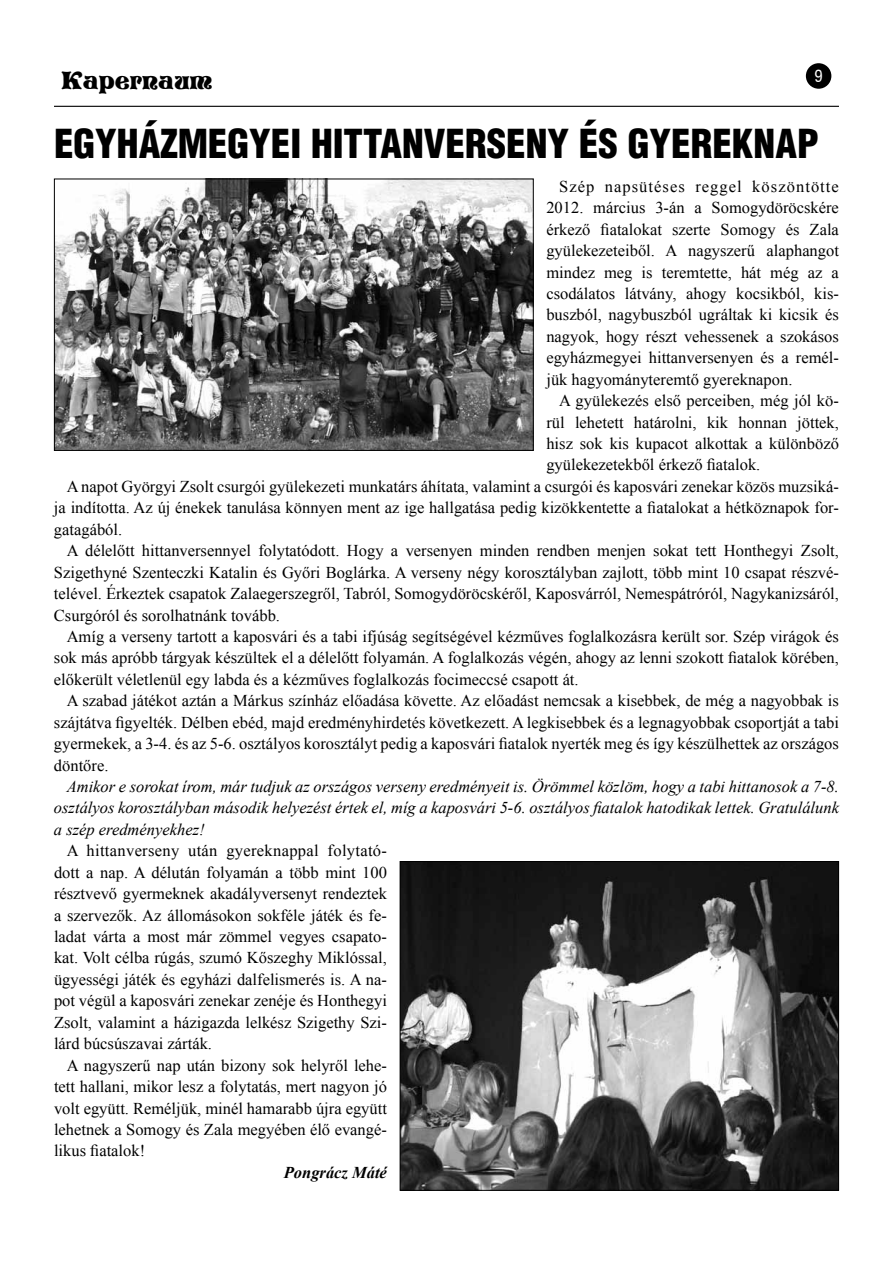
<style>
.page{position:relative;width:893px;height:1263px;background:#fff}
.page>*{position:absolute;margin:0;border:0;box-sizing:border-box;transform-origin:0 0}
.t1{font:900 39px "Switzerland Cond";color:#000}
.t2{font:24px "Vivian";color:#000}
.t3{font:16.5px/21.5px "Times New Roman";color:#000;text-align:justify}
.t4{font:italic 16.5px/21.5px "Times New Roman";color:#000;text-align:justify}
.t5{font:italic 700 16.5px "Times New Roman";color:#000}
.t6{font:16.5px "Switzerland Condensed";color:#fff}
</style>
<div class="page">
<div style="left:806px;top:63px;width:25px;height:26px;background:#000;border-radius:50%"></div>
<hr style="left:54px;top:106px;width:785px;height:1px;background:#000">
<img style="left:56px;top:181px;width:476px;height:268px">
<div style="left:54px;top:179px;width:480px;height:272px;border:1px solid #000"></div>
<img style="left:402px;top:863px;width:435px;height:326px">
<div style="left:400px;top:861px;width:439px;height:330px;border:1px solid #000"></div>
<h2 class="t2" style="left:62px;top:64px;width:153px">Kapernaum</h2>
<p class="t6" style="left:814px;top:66px;width:10px">9</p>
<h1 class="t1" style="left:54px;top:119px;width:766px">EGYHÁZMEGYEI HITTANVERSENY ÉS GYEREKNAP</h1>
<p class="t3" style="left:546px;top:175px;width:294px;text-indent:13px">Szép napsütéses reggel köszöntötte 2012. március 3-án a Somogydöröcskére érkező fiatalokat szerte Somogy és Zala gyülekezeteiből. A nagyszerű alaphangot mindez meg is teremtette, hát még az a csodálatos látvány, ahogy kocsikból, kis&shy;buszból, nagybuszból ugráltak ki kicsik és nagyok, hogy részt vehessenek a szokásos egyházmegyei hittanversenyen és a remél&shy;jük hagyományteremtő gyereknapon.</p>
<p class="t3" style="left:559px;top:390px;width:281px">A gyülekezés első perceiben, még jól kö-</p>
<p class="t3" style="left:546px;top:411px;width:294px">rül lehetett határolni, kik honnan jöttek,</p>
<p class="t3" style="left:546px;top:432px;width:294px">hisz sok kis kupacot alkottak a különböző</p>
<p class="t3" style="left:546px;top:454px;width:215px">gyülekezetekből érkező fiatalok.</p>
<p class="t3" style="left:67px;top:475px;width:774px">A napot Györgyi Zsolt csurgói gyülekezeti munkatárs áhítata, valamint a csurgói és kaposvári zenekar közös muzsiká-</p>
<p class="t3" style="left:54px;top:497px;width:786px">ja indította. Az új énekek tanulása könnyen ment az ige hallgatása pedig kizökkentette a fiatalokat a hétköznapok for-</p>
<p class="t3" style="left:54px;top:518px;width:70px">gatagából.</p>
<p class="t3" style="left:67px;top:540px;width:774px">A délelőtt hittanversennyel folytatódott. Hogy a versenyen minden rendben menjen sokat tett Honthegyi Zsolt,</p>
<p class="t3" style="left:54px;top:561px;width:786px">Szigethyné Szenteczki Katalin és Győri Boglárka. A verseny négy korosztályban zajlott, több mint 10 csapat részvé-</p>
<p class="t3" style="left:54px;top:583px;width:786px">telével. Érkeztek csapatok Zalaegerszegről, Tabról, Somogydöröcskéről, Kaposvárról, Nemespátróról, Nagykanizsáról,</p>
<p class="t3" style="left:54px;top:604px;width:228px">Csurgóról és sorolhatnánk tovább.</p>
<p class="t3" style="left:67px;top:625px;width:774px">Amíg a verseny tartott a kaposvári és a tabi ifjúság segítségével kézműves foglalkozásra került sor. Szép virágok és</p>
<p class="t3" style="left:54px;top:647px;width:786px">sok más apróbb tárgyak készültek el a délelőtt folyamán. A foglalkozás végén, ahogy az lenni szokott fiatalok körében,</p>
<p class="t3" style="left:54px;top:668px;width:526px">előkerült véletlenül egy labda és a kézműves foglalkozás focimeccsé csapott át.</p>
<p class="t3" style="left:67px;top:690px;width:774px">A szabad játékot aztán a Márkus színház előadása követte. Az előadást nemcsak a kisebbek, de még a nagyobbak is</p>
<p class="t3" style="left:54px;top:711px;width:786px">szájtátva figyelték. Délben ebéd, majd eredményhirdetés következett. A legkisebbek és a legnagyobbak csoportját a tabi</p>
<p class="t3" style="left:54px;top:733px;width:786px">gyermekek, a 3-4. és az 5-6. osztályos korosztályt pedig a kaposvári fiatalok nyerték meg és így készülhettek az országos</p>
<p class="t3" style="left:54px;top:754px;width:56px">döntőre.</p>
<p class="t4" style="left:54px;top:775px;width:786px;text-indent:13px">Amikor e sorokat írom, már tudjuk az országos verseny eredményeit is. Örömmel közlöm, hogy a tabi hittanosok a 7-8. osztályos korosztályban második helyezést értek el, míg a kaposvári 5-6. osztályos fiatalok hatodikak lettek. Gratulálunk a szép eredményekhez!</p>
<p class="t3" style="left:54px;top:840px;width:334px;text-indent:13px">A hittanverseny után gyereknappal folytató&shy;dott a nap. A délután folyamán a több mint 100 résztvevő gyermeknek akadályversenyt rendeztek a szervezők. Az állomásokon sokféle játék és fe&shy;ladat várta a most már zömmel vegyes csapato&shy;kat. Volt célba rúgás, szumó Kőszeghy Miklóssal, ügyességi játék és egyházi dalfelismerés is. A na&shy;pot végül a kaposvári zenekar zenéje és Honthegyi Zsolt, valamint a házigazda lelkész Szigethy Szi&shy;lárd búcsúszavai zárták.</p>
<p class="t3" style="left:54px;top:1054px;width:334px;text-indent:13px">A nagyszerű nap után bizony sok helyről lehe&shy;tett hallani, mikor lesz a folytatás, mert nagyon jó volt együtt. Reméljük, minél hamarabb újra együtt lehetnek a Somogy és Zala megyében élő evangé&shy;likus fiatalok!</p>
<p class="t5" style="left:284px;top:1161px;width:105px">Pongrácz Máté</p>
</div>
